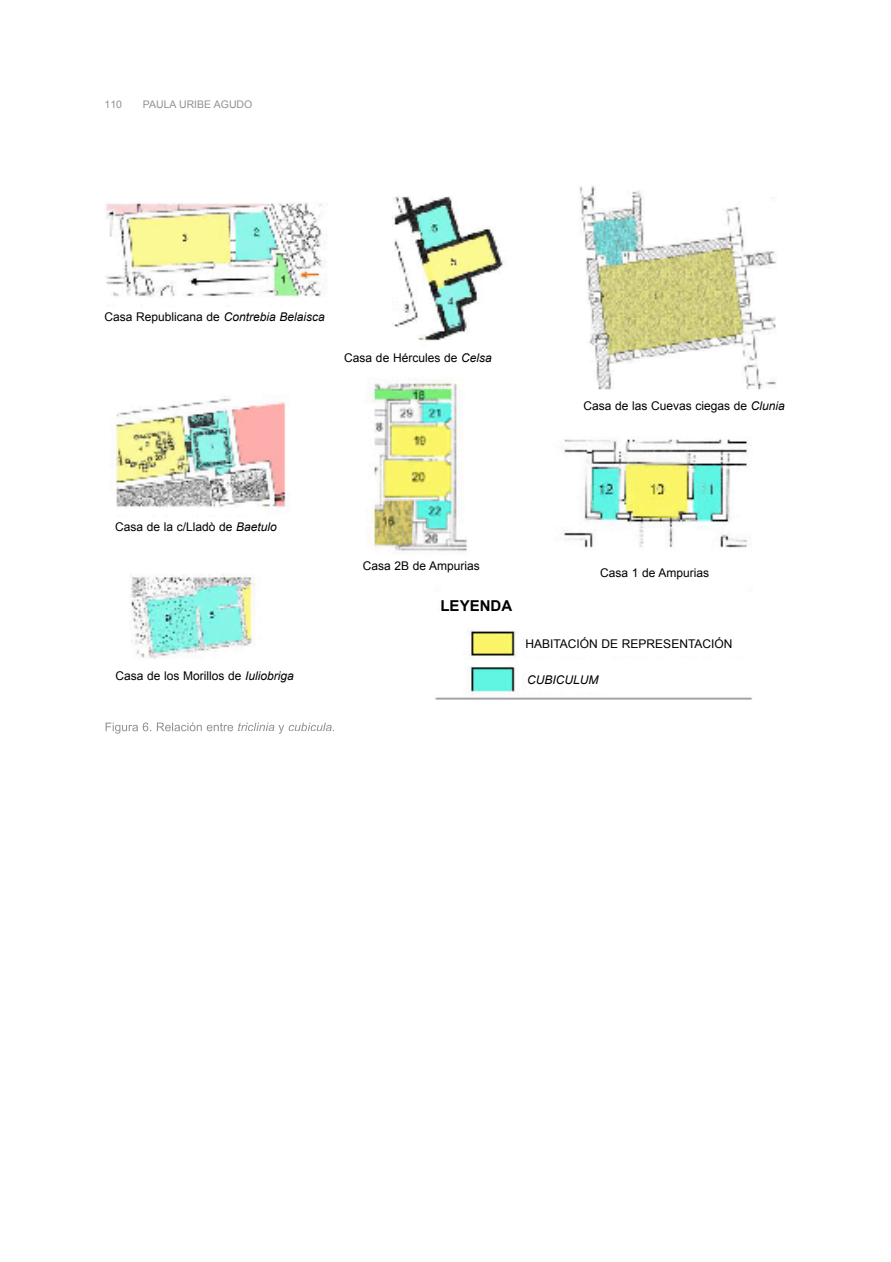
<style>
.page{position:relative;width:891px;height:1262px;background:#fff}
.page>*{position:absolute;margin:0;border:0;box-sizing:border-box;transform-origin:0 0}
.t1{font:700 15px "Arial";color:#000}
.t2{font:12px "Arial";color:#000}
.t3{font:italic 12px "Arial";color:#000}
.t4{font:10.5px "Arial";color:#919191}
.s1{font-style:italic}
</style>
<div class="page">
<img style="left:106px;top:185px;width:670px;height:515px">
<svg style="left:106px;top:722px;width:58px;height:11px"></svg>
<svg style="left:238px;top:722px;width:96px;height:11px"></svg>
<div style="left:105px;top:307px;width:227px;height:21px;background:#fff"></div>
<div style="left:304px;top:348px;width:228px;height:22px;background:#fff"></div>
<div style="left:558px;top:396px;width:227px;height:22px;background:#fff"></div>
<div style="left:115px;top:517px;width:185px;height:21px;background:#fff"></div>
<div style="left:327px;top:556px;width:189px;height:21px;background:#fff"></div>
<div style="left:563px;top:563px;width:183px;height:22px;background:#fff"></div>
<div style="left:105px;top:666px;width:227px;height:21px;background:#fff"></div>
<div style="left:440px;top:596px;width:158px;height:21px;background:#fff"></div>
<div style="left:526px;top:634px;width:222px;height:22px;background:#fff"></div>
<div style="left:527px;top:670px;width:214px;height:21px;background:#fff"></div>
<p class="t4" style="left:105px;top:98px;width:19px">110</p>
<p class="t4" style="left:143px;top:98px;width:111px">PAULA URIBE AGUDO</p>
<p class="t2" style="left:105px;top:310px;width:222px">Casa Republicana de <span class="s1">Contrebia Belaisca</span></p>
<p class="t2" style="left:344px;top:351px;width:149px">Casa de Hércules de <span class="s1">Celsa</span></p>
<p class="t2" style="left:583px;top:399px;width:203px">Casa de las Cuevas ciegas de <span class="s1">Clunia</span></p>
<p class="t2" style="left:115px;top:520px;width:163px">Casa de la c/Lladò de <span class="s1">Baetulo</span></p>
<p class="t2" style="left:116px;top:668px;width:180px">Casa de los Morillos de <span class="s1">Iuliobriga</span></p>
<p class="t2" style="left:363px;top:559px;width:119px">Casa 2B de Ampurias</p>
<p class="t1" style="left:440px;top:597px;width:73px">LEYENDA</p>
<p class="t2" style="left:600px;top:566px;width:111px">Casa 1 de Ampurias</p>
<p class="t2" style="left:526px;top:637px;width:208px">HABITACIÓN DE REPRESENTACIÓN</p>
<p class="t3" style="left:527px;top:673px;width:73px">CUBICULUM</p>
</div>
